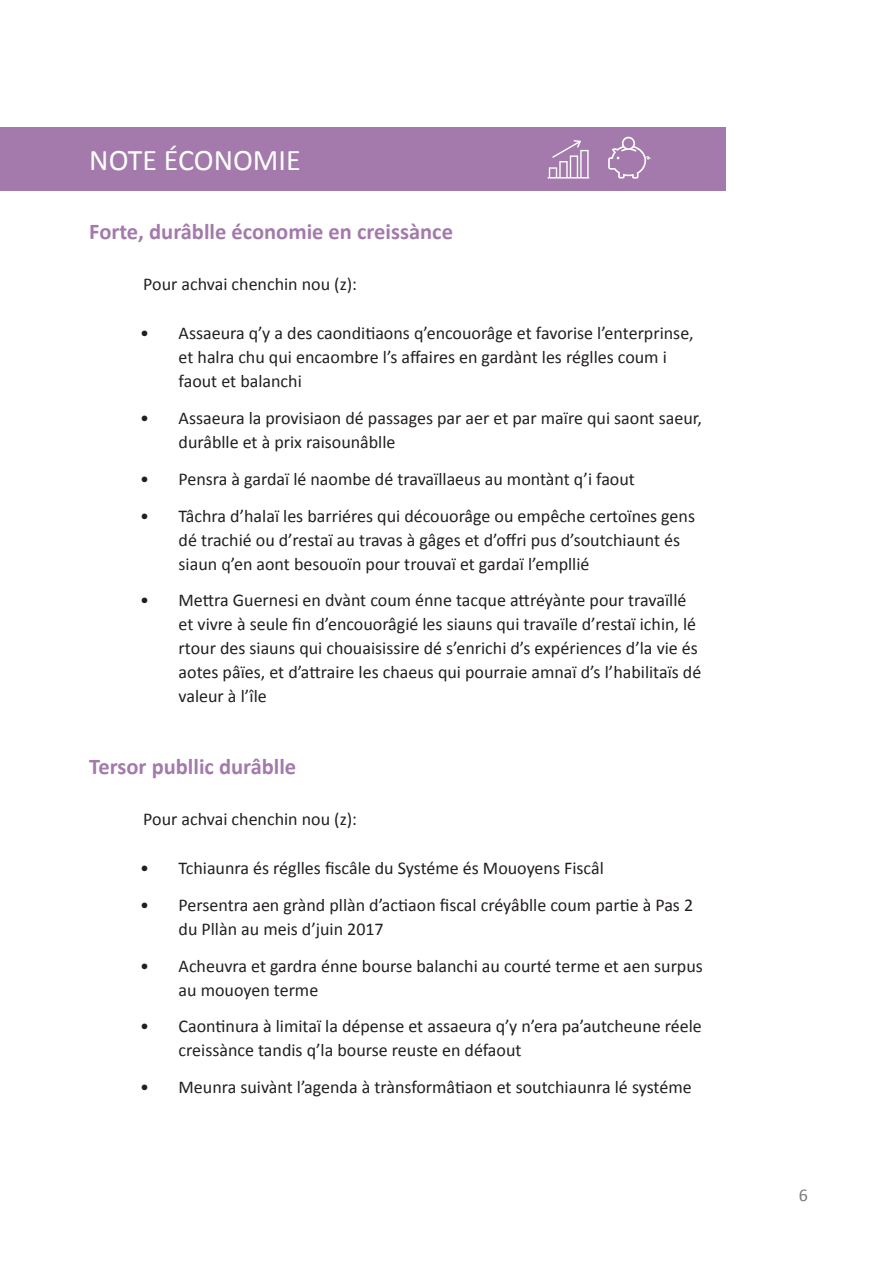
<style>
.page{position:relative;width:893px;height:1263px;background:#fff}
.page>*{position:absolute;margin:0;border:0;box-sizing:border-box;transform-origin:0 0}
.Header_3{font:30px "Calibri";color:#fff}
.Priority_Style{font:700 22.5px "Calibri";color:#a37aab}
.Body_Copy{font:18px/24px "Calibri";color:#231f20}
.t1{font:18px "Calibri";color:#7a7c81}
</style>
<div class="page">
<div style="left:0;top:128px;width:725px;height:63px;background:#a37aab"></div>
<svg style="left:547px;top:140px;width:42px;height:39px"></svg>
<svg style="left:608px;top:137px;width:43px;height:42px"></svg>
<p class="Header_3" style="left:89px;top:141px;width:213px">NOTE ÉCONOMIE</p>
<p class="Priority_Style" style="left:89px;top:217px;width:365px">Forte, durâblle économie en creissànce</p>
<p class="Body_Copy" style="left:143px;top:271px;width:215px">Pour achvai chenchin nou (z):</p>
<p class="Body_Copy" style="left:179px;top:320px;width:517px;text-indent:-38px">• Assaeura q’y a des caonditiaons q’encouorâge et favorise l’enterprinse, et halra chu qui encaombre l’s affaires en gardànt les réglles coum i faout et balanchi</p>
<p class="Body_Copy" style="left:179px;top:405px;width:525px;text-indent:-38px">• Assaeura la provisiaon dé passages par aer et par maïre qui saont saeur, durâblle et à prix raisounâblle</p>
<p class="Body_Copy" style="left:140px;top:466px;width:496px">• Pensra à gardaï lé naombe dé travaïllaeus au montànt q’i faout</p>
<p class="Body_Copy" style="left:179px;top:503px;width:518px;text-indent:-38px">• Tâchra d’halaï les barriéres qui découorâge ou empêche certoïnes gens dé trachié ou d’restaï au travas à gâges et d’offri pus d’soutchiaunt és siaun q’en aont besouoïn pour trouvaï et gardaï l’empllié</p>
<p class="Body_Copy" style="left:179px;top:587px;width:524px;text-indent:-38px">• Mettra Guernesi en dvànt coum énne tacque attréyànte pour travaïllé et vivre à seule fin d’encouorâgié les siauns qui travaïle d’restaï ichin, lé rtour des siauns qui chouaisissire dé s’enrichi d’s expériences d’la vie és aotes pâïes, et d’attraire les chaeus qui pourraie amnaï d’s l’habilitaïs dé valeur à l’île</p>
<p class="Priority_Style" style="left:89px;top:752px;width:208px">Tersor publlic durâblle</p>
<p class="Body_Copy" style="left:143px;top:806px;width:215px">Pour achvai chenchin nou (z):</p>
<p class="Body_Copy" style="left:140px;top:855px;width:465px">• Tchiaunra és réglles fiscâle du Systéme és Mouoyens Fiscâl</p>
<p class="Body_Copy" style="left:179px;top:892px;width:516px;text-indent:-38px">• Persentra aen grànd pllàn d’actiaon fiscal créyâblle coum partie à Pas 2 du Pllàn au meis d’juin 2017</p>
<p class="Body_Copy" style="left:179px;top:953px;width:526px;text-indent:-38px">• Acheuvra et gardra énne bourse balanchi au courté terme et aen surpus au mouoyen terme</p>
<p class="Body_Copy" style="left:179px;top:1013px;width:525px;text-indent:-38px">• Caontinura à limitaï la dépense et assaeura q’y n’era pa’autcheune réele creissànce tandis q’la bourse reuste en défaout</p>
<p class="Body_Copy" style="left:140px;top:1074px;width:553px">• Meunra suivànt l’agenda à trànsformâtiaon et soutchiaunra lé systéme</p>
<p class="t1" style="left:799px;top:1184px;width:11px">6</p>
</div>
